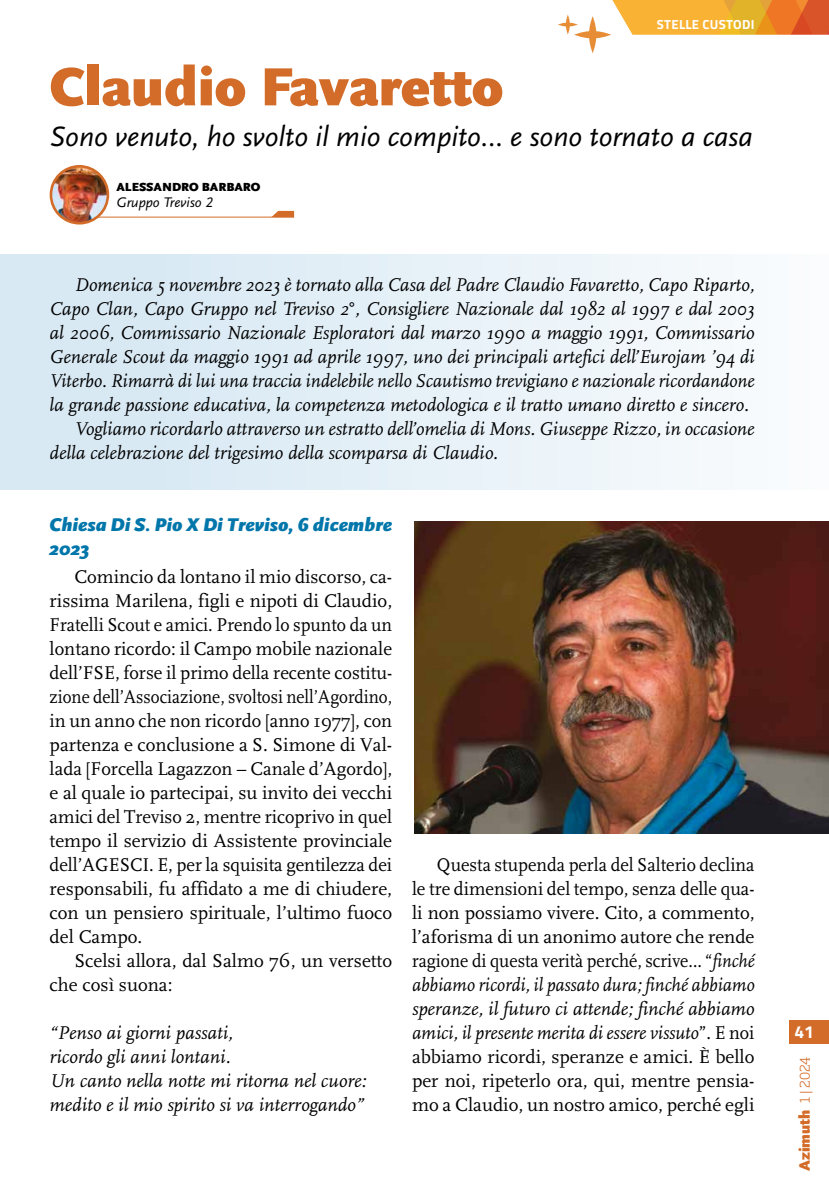
<style>
.page{position:relative;width:829px;height:1191px;background:#fff}
.page>*{position:absolute;margin:0;border:0;box-sizing:border-box;transform-origin:0 0}
.t1{font:900 56px "Scala Sans";color:#d36c28}
.t2{font:29.22px "Scala Sans Regular LF Italic";letter-spacing:-.005em;color:#000}
.t3{font:italic 19.25px/24px "Scala";color:#000}
.t4{font:19.25px/24px "Scala";color:#000;text-align:justify}
.t5{font:19.25px/24px "Scala";color:#000;text-align:justify;scale:.95 1}
.t6{font:italic 19.25px "Scala";color:#000;scale:.96 1}
.t7{font:italic 900 19.25px/24px "Scala Sans";color:#0076aa}
.t8{font:700 17.5px "Titillium Web";color:#fff}
.t9{font:900 15.75px "Scala Sans";color:#d36c28}
.t10{font:14.53px "Scala Sans Regular LF Italic";color:#000}
.t11{font:700 13.12px "Titillium Web";letter-spacing:.02em;color:#fff}
.t12{font:900 12.25px "Scala Sans";color:#000}
.s1{font-style:italic}
.s2{font-family:"Soho Std";font-weight:300;font-size:13.12px}
</style>
<div class="page">
<div style="left:789px;top:1019px;width:39px;height:24px;background:#d36c28"></div>
<svg style="left:558px;top:0;width:270px;height:53px"></svg>
<div style="left:0;top:254px;width:828px;height:236px;background:linear-gradient(to right,#d3e6f3,#f9fcfd)"></div>
<hr style="left:76px;top:217px;width:218px;height:1px;background:#d36c28">
<svg style="left:271px;top:211px;width:23px;height:6px"></svg>
<img style="left:51px;top:166px;width:57px;height:57px;border-radius:28px">
<div style="left:50px;top:165px;width:59px;height:59px;border:3px solid #d36c28;border-radius:50%"></div>
<img style="left:414px;top:521px;width:414px;height:312px">
<p class="t11" style="left:656px;top:15px;width:99px">STELLE CUSTODI</p>
<h1 class="t1" style="left:50px;top:57px;width:455px">Claudio Favaretto</h1>
<h2 class="t2" style="left:50px;top:120px;width:704px">Sono venuto, ho svolto il mio compito… e sono tornato a casa</h2>
<p class="t12" style="left:116px;top:181px;width:146px">ALESSANDRO BARBARO</p>
<p class="t10" style="left:116px;top:194px;width:98px">Gruppo Treviso 2</p>
<p class="t3" style="left:74px;top:273px;width:681px">Domenica 5 novembre 2023 è tornato alla Casa del Padre Claudio Favaretto, Capo Riparto,</p>
<p class="t3" style="left:50px;top:297px;width:706px">Capo Clan, Capo Gruppo nel Treviso 2°, Consigliere Nazionale dal 1982 al 1997 e dal 2003</p>
<p class="t3" style="left:50px;top:321px;width:706px">al 2006, Commissario Nazionale Esploratori dal marzo 1990 a maggio 1991, Commissario</p>
<p class="t3" style="left:50px;top:345px;width:706px">Generale Scout da maggio 1991 ad aprile 1997, uno dei principali artefici dell’Eurojam ’94 di</p>
<p class="t6" style="left:50px;top:370px;width:735px">Viterbo. Rimarrà di lui una traccia indelebile nello Scautismo trevigiano e nazionale ricordandone</p>
<p class="t3" style="left:50px;top:393px;width:700px">la grande passione educativa, la competenza metodologica e il tratto umano diretto e sincero.</p>
<p class="t3" style="left:74px;top:417px;width:681px">Vogliamo ricordarlo attraverso un estratto dell’omelia di Mons. Giuseppe Rizzo, in occasione</p>
<p class="t3" style="left:50px;top:441px;width:450px">della celebrazione del trigesimo della scomparsa di Claudio.</p>
<p class="t7" style="left:50px;top:514px;width:344px">Chiesa Di S. Pio X Di Treviso, 6 dicembre<br>2023</p>
<p class="t4" style="left:50px;top:565px;width:344px;text-indent:25px">Comincio da lontano il mio discorso, ca&shy;rissima Marilena, figli e nipoti di Claudio, Fratelli Scout e amici. Prendo lo spunto da un lontano ricordo: il Campo mobile nazionale dell’FSE, forse il primo della recente costitu&shy;zione dell’Associazione, svoltosi nell’Agordino, in un anno che non ricordo [anno 1977], con partenza e conclusione a S. Simone di Val&shy;lada [Forcella Lagazzon – Canale d’Agordo], e al quale io partecipai, su invito dei vecchi amici del Treviso 2, mentre ricoprivo in quel tempo il servizio di Assistente provinciale dell’AGESCI. E, per la squisita gentilezza dei responsabili, fu affidato a me di chiudere, con un pensiero spirituale, l’ultimo fuoco del Campo.</p>
<p class="t4" style="left:50px;top:949px;width:344px;text-indent:25px">Scelsi allora, dal Salmo 76, un versetto che così suona:</p>
<p class="t3" style="left:50px;top:1021px;width:318px">“Penso ai giorni passati,<br>ricordo gli anni lontani.<br>Un canto nella notte mi ritorna nel cuore: medito e il mio spirito si va interrogando”</p>
<p class="t5" style="left:412px;top:853px;width:362px;text-indent:25px">Questa stupenda perla del Salterio declina le tre dimensioni del tempo, senza delle qua&shy;li non possiamo vivere. Cito, a commento, l’aforisma di un anonimo autore che rende ragione di questa verità perché, scrive… “<span class="s1">finché abbiamo ricordi, il passato dura; finché abbiamo speranze, il futuro ci attende; finché abbiamo amici, il presente merita di essere vissuto</span>”. E noi abbiamo ricordi, speranze e amici. È bello per noi, ripeterlo ora, qui, mentre pensia&shy;mo a Claudio, un nostro amico, perché egli</p>
<p class="t8" style="left:794px;top:1018px;width:21px">41</p>
<p class="t9" style="left:796px;top:1171px;width:116px;rotate:-90deg">Azimuth <span class="s2">1 | 2024</span></p>
</div>
